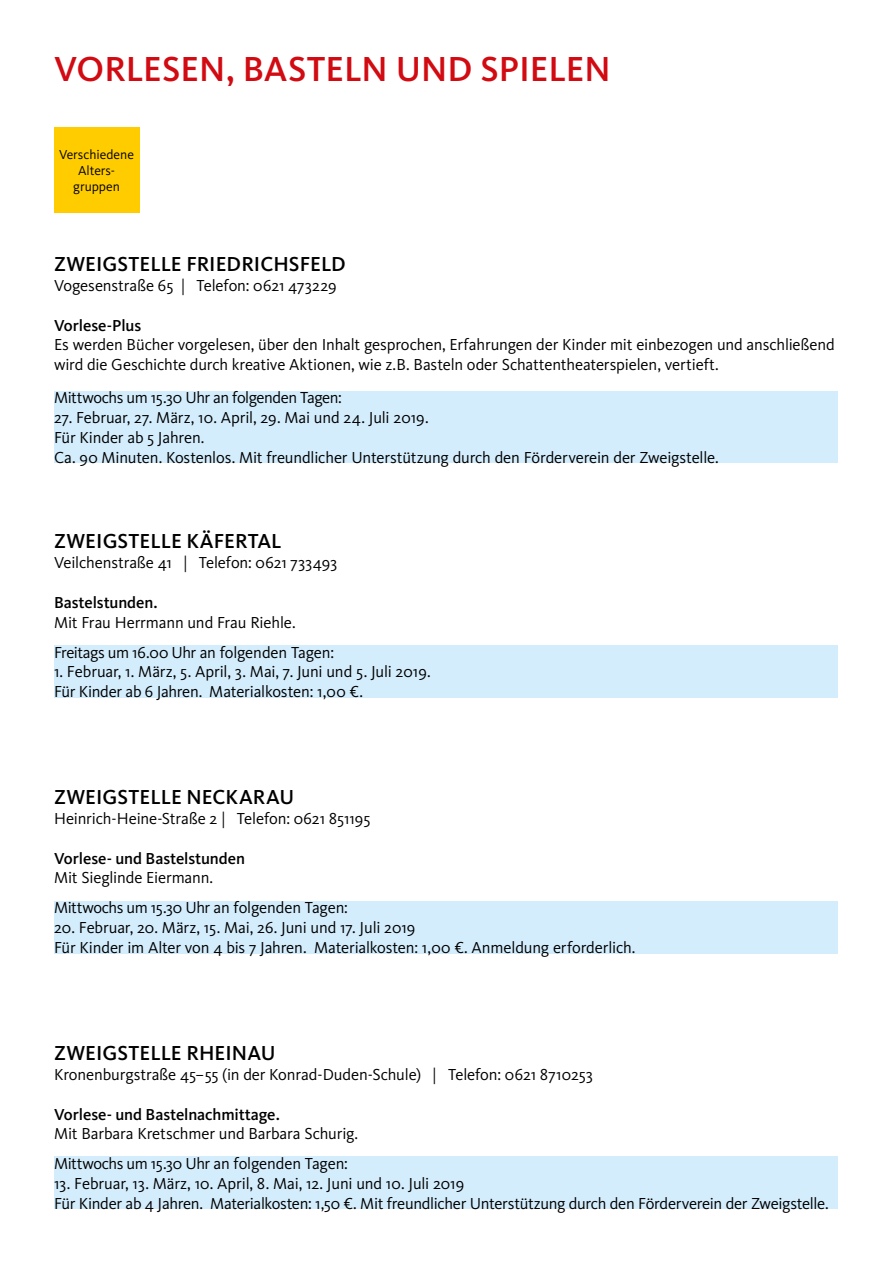
<style>
.page{position:relative;width:893px;height:1263px;background:#fff}
.page>*{position:absolute;margin:0;border:0;box-sizing:border-box;transform-origin:0 0}
.t1{font:500 36px "Kievit OT";color:#d20a11}
.t2{font:500 21px "Kievit OT";letter-spacing:.005em;color:#000}
.t3{font:16.5px/19.8px "Kievit OT";letter-spacing:-.01em;color:#000}
.t4{font:500 16.5px "Kievit OT";letter-spacing:-.005em;color:#000}
.t5{font:16.5px "Kievit OT";letter-spacing:-.03em;color:#000}
.t6{font:13.5px/16.2px "Kievit OT";color:#000;text-align:center}
</style>
<div class="page">
<div style="left:54px;top:128px;width:85px;height:85px;background:#fc0"></div>
<div style="left:54px;top:645px;width:783px;height:52px;background:#d4edfc"></div>
<div style="left:54px;top:391px;width:783px;height:71px;background:#d4edfc"></div>
<div style="left:54px;top:901px;width:783px;height:52px;background:#d4edfc"></div>
<div style="left:54px;top:1157px;width:783px;height:52px;background:#d4edfc"></div>
<h1 class="t1" style="left:54px;top:48px;width:558px">VORLESEN, BASTELN UND SPIELEN</h1>
<p class="t6" style="left:59px;top:146px;width:76px">Verschiedene<br>Alters&shy;gruppen</p>
<p class="t2" style="left:54px;top:251px;width:293px">ZWEIGSTELLE FRIEDRICHSFELD</p>
<p class="t3" style="left:54px;top:275px;width:284px">Vogesenstraße 65 | Telefon: 0621 473229</p>
<p class="t4" style="left:54px;top:315px;width:89px">Vorlese-Plus</p>
<p class="t3" style="left:54px;top:335px;width:782px">Es werden Bücher vorgelesen, über den Inhalt gesprochen, Erfahrungen der Kinder mit einbezogen und anschließend wird die Geschichte durch kreative Aktionen, wie z.B. Basteln oder Schattentheaterspielen, vertieft.</p>
<p class="t5" style="left:54px;top:388px;width:289px">Mittwochs um 15.30 Uhr an folgenden Tagen:</p>
<p class="t3" style="left:54px;top:407px;width:666px">27. Februar, 27. März, 10. April, 29. Mai und 24. Juli 2019.<br>Für Kinder ab 5 Jahren.<br>Ca. 90 Minuten. Kostenlos. Mit freundlicher Unterstützung durch den Förderverein der Zweigstelle.</p>
<p class="t2" style="left:54px;top:529px;width:229px">ZWEIGSTELLE KÄFERTAL</p>
<p class="t3" style="left:54px;top:552px;width:285px">Veilchenstraße 41 | Telefon: 0621 733493</p>
<p class="t4" style="left:54px;top:592px;width:105px">Bastelstunden.</p>
<p class="t3" style="left:54px;top:607px;width:282px;line-height:30px">Mit Frau Herrmann und Frau Riehle.<br>Freitags um 16.00 Uhr an folgenden Tagen:</p>
<p class="t3" style="left:54px;top:662px;width:378px">1. Februar, 1. März, 5. April, 3. Mai, 7. Juni und 5. Juli 2019.<br>Für Kinder ab 6 Jahren. Materialkosten: 1,00 €.</p>
<p class="t2" style="left:54px;top:784px;width:242px">ZWEIGSTELLE NECKARAU</p>
<p class="t3" style="left:54px;top:808px;width:318px">Heinrich-Heine-Straße 2 | Telefon: 0621 851195</p>
<p class="t4" style="left:54px;top:848px;width:193px">Vorlese- und Bastelstunden</p>
<p class="t3" style="left:54px;top:868px;width:161px">Mit Sieglinde Eiermann.</p>
<p class="t3" style="left:54px;top:898px;width:295px">Mittwochs um 15.30 Uhr an folgenden Tagen:</p>
<p class="t3" style="left:54px;top:918px;width:583px">20. Februar, 20. März, 15. Mai, 26. Juni und 17. Juli 2019<br>Für Kinder im Alter von 4 bis 7 Jahren. Materialkosten: 1,00 €. Anmeldung erforderlich.</p>
<p class="t2" style="left:54px;top:1040px;width:223px">ZWEIGSTELLE RHEINAU</p>
<p class="t3" style="left:54px;top:1064px;width:540px">Kronenburgstraße 45–55 (in der Konrad-Duden-Schule) | Telefon: 0621 8710253</p>
<p class="t4" style="left:54px;top:1104px;width:227px">Vorlese- und Bastelnachmittage.</p>
<p class="t3" style="left:54px;top:1119px;width:306px;line-height:30px">Mit Barbara Kretschmer und Barbara Schurig.<br>Mittwochs um 15.30 Uhr an folgenden Tagen:</p>
<p class="t3" style="left:54px;top:1173px;width:776px">13. Februar, 13. März, 10. April, 8. Mai, 12. Juni und 10. Juli 2019<br>Für Kinder ab 4 Jahren. Materialkosten: 1,50 €. Mit freundlicher Unterstützung durch den Förderverein der Zweigstelle.</p>
</div>
